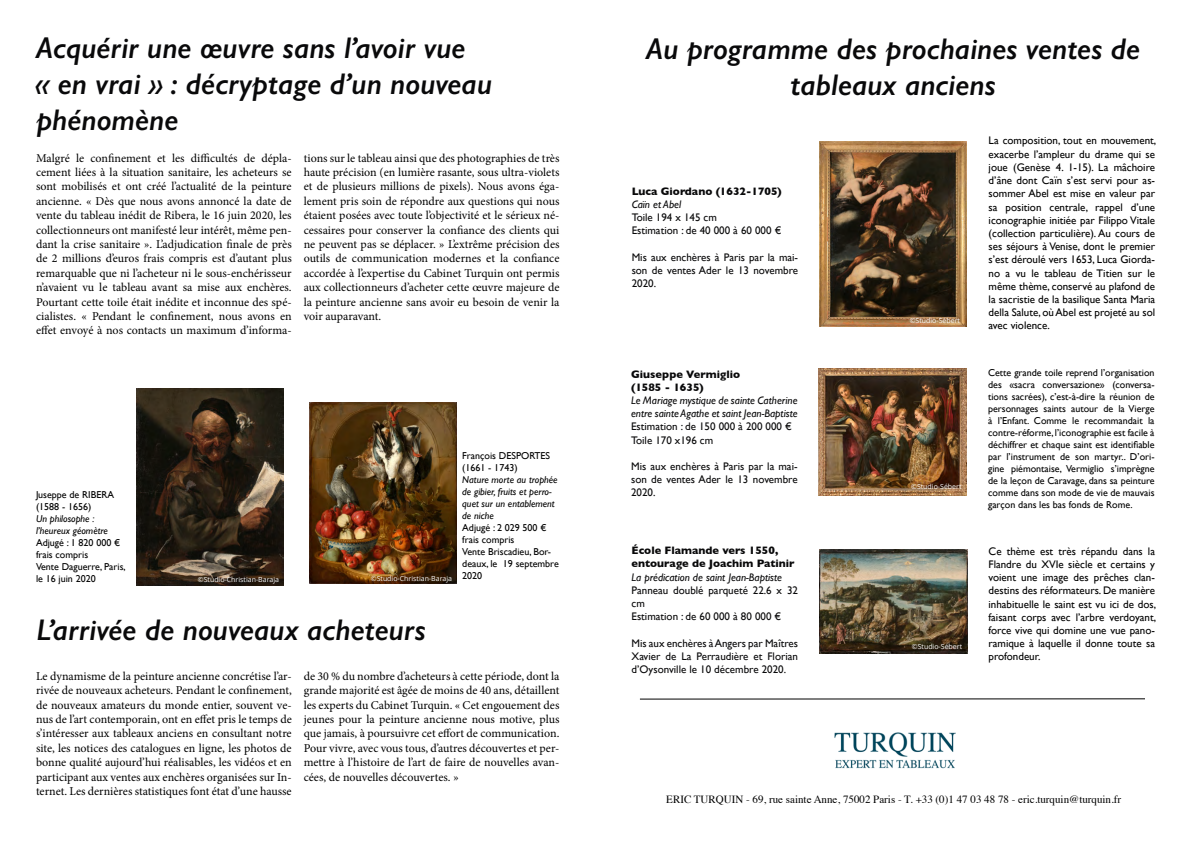
<style>
.page{position:relative;width:1191px;height:842px;background:#fff}
.page>*{position:absolute;margin:0;border:0;box-sizing:border-box;transform-origin:0 0}
.t1{font:italic 600 30px/36px "Gill Sans";color:#09090a}
.t2{font:12px/14.4px "Minion Pro";color:#000;text-align:justify}
.t3{font:11px/13.2px "Gill Sans";color:#000;text-align:justify}
.t4{font:11px/13.2px "Gill Sans";color:#09090a}
.t5{font:italic 11px/13.2px "Gill Sans";color:#09090a}
.t6{font:700 11px/13.2px "Gill Sans";color:#09090a}
.t7{font:11px "Times";color:#000}
.t8{font:10px/12px "Gill Sans";color:#000}
.t9{font:italic 10px/12px "Gill Sans";color:#000}
.t10{font:7px "Open Sans";color:#fff}
</style>
<div class="page">
<img style="left:136px;top:388px;width:147px;height:197px">
<img style="left:309px;top:403px;width:147px;height:180px">
<img style="left:819px;top:141px;width:147px;height:186px">
<img style="left:819px;top:369px;width:147px;height:127px">
<img style="left:819px;top:549px;width:148px;height:104px">
<hr style="left:640px;top:698px;width:505px;height:2px;background:#000">
<img style="left:834px;top:732px;width:122px;height:37px">
<h1 class="t1" style="left:36px;top:29px;width:457px">Acquérir une œuvre sans l’avoir vue<br>« en vrai » : décryptage d’un nouveau phénomène</h1>
<h1 class="t1" style="left:646px;top:30px;width:495px;text-align:center">Au programme des prochaines ventes de tableaux anciens</h1>
<p class="t3" style="left:988px;top:134px;width:169px">La composition, tout en mouvement, exacerbe l’ampleur du drame qui se joue (Genèse 4. 1-15). La mâchoire d’âne dont Caïn s’est servi pour as&shy;sommer Abel est mise en valeur par sa position centrale, rappel d’une iconographie initiée par Filippo Vitale (collection particulière). Au cours de ses séjours à Venise, dont le premier s’est déroulé vers 1653, Luca Giorda&shy;no a vu le tableau de Titien sur le même thème, conservé au plafond de la sacristie de la basilique Santa Maria della Salute, où Abel est projeté au sol avec violence.</p>
<p class="t2" style="left:36px;top:151px;width:257px">Malgré le confinement et les difficultés de dépla&shy;cement liées à la situation sanitaire, les acheteurs se sont mobilisés et ont créé l’actualité de la peinture ancienne. « Dès que nous avons annoncé la date de vente du tableau inédit de Ribera, le 16 juin 2020, les collectionneurs ont manifesté leur intérêt, même pen&shy;dant la crise sanitaire ». L’adjudication finale de près de 2 millions d’euros frais compris est d’autant plus remarquable que ni l’acheteur ni le sous-enchérisseur n’avaient vu le tableau avant sa mise aux enchères.<br>Pourtant cette toile était inédite et inconnue des spé&shy;cialistes. « Pendant le confinement, nous avons en effet envoyé à nos contacts un maximum d’informa-</p>
<p class="t2" style="left:304px;top:151px;width:257px">tions sur le tableau ainsi que des photographies de très haute précision (en lumière rasante, sous ultra-violets et de plusieurs millions de pixels). Nous avons éga&shy;lement pris soin de répondre aux questions qui nous étaient posées avec toute l’objectivité et le sérieux né&shy;cessaires pour conserver la confiance des clients qui ne peuvent pas se déplacer. » L’extrême précision des outils de communication modernes et la confiance accordée à l’expertise du Cabinet Turquin ont permis aux collectionneurs d’acheter cette œuvre majeure de la peinture ancienne sans avoir eu besoin de venir la voir auparavant.</p>
<p class="t6" style="left:631px;top:184px;width:152px">Luca Giordano (1632-1705)</p>
<p class="t5" style="left:631px;top:198px;width:51px">Caïn et Abel</p>
<p class="t4" style="left:631px;top:211px;width:151px">Toile 194 x 145 cm<br>Estimation : de 40 000 à 60 000 €</p>
<p class="t4" style="left:631px;top:250px;width:168px;text-align:justify">Mis aux enchères à Paris par la mai&shy;son de ventes Ader le 13 novembre 2020.</p>
<p class="t10" style="left:909px;top:316px;width:52px">©Studio-Sébert</p>
<p class="t8" style="left:36px;top:488px;width:80px">Juseppe de RIBERA (1588 - 1656)</p>
<p class="t9" style="left:36px;top:512px;width:73px">Un philosophe : l’heureux géomètre</p>
<p class="t8" style="left:36px;top:536px;width:91px">Adjugé : 1 820 000 € frais compris<br>Vente Daguerre, Paris, le 16 juin 2020</p>
<p class="t10" style="left:198px;top:574px;width:83px">©Studio-Christian-Baraja</p>
<p class="t10" style="left:371px;top:573px;width:83px">©Studio-Christian-Baraja</p>
<p class="t8" style="left:462px;top:450px;width:89px">François DESPORTES (1661 - 1743)</p>
<p class="t9" style="left:462px;top:474px;width:97px">Nature morte au trophée de gibier, fruits et perro&shy;quet sur un entablement de niche</p>
<p class="t8" style="left:462px;top:522px;width:98px">Adjugé : 2 029 500 € frais compris<br>Vente Briscadieu, Bor&shy;deaux, le 19 septembre<br>2020</p>
<h1 class="t1" style="left:36px;top:611px;width:391px">L’arrivée de nouveaux acheteurs</h1>
<p class="t2" style="left:36px;top:669px;width:257px">Le dynamisme de la peinture ancienne concrétise l’ar&shy;rivée de nouveaux acheteurs. Pendant le confinement, de nouveaux amateurs du monde entier, souvent ve&shy;nus de l’art contemporain, ont en effet pris le temps de s’intéresser aux tableaux anciens en consultant notre site, les notices des catalogues en ligne, les photos de bonne qualité aujourd’hui réalisables, les vidéos et en participant aux ventes aux enchères organisées sur In&shy;ternet. Les dernières statistiques font état d’une hausse</p>
<p class="t2" style="left:304px;top:669px;width:257px">de 30 % du nombre d’acheteurs à cette période, dont la grande majorité est âgée de moins de 40 ans, détaillent les experts du Cabinet Turquin. « Cet engouement des jeunes pour la peinture ancienne nous motive, plus que jamais, à poursuivre cet effort de communication.<br>Pour vivre, avec vous tous, d’autres découvertes et per&shy;mettre à l’histoire de l’art de faire de nouvelles avan&shy;cées, de nouvelles découvertes. »</p>
<p class="t6" style="left:631px;top:367px;width:111px">Giuseppe Vermiglio (1585 - 1635)</p>
<p class="t5" style="left:631px;top:394px;width:168px">Le Mariage mystique de sainte Catherine entre sainte Agathe et saint Jean-Baptiste</p>
<p class="t4" style="left:631px;top:420px;width:162px">Estimation : de 150 000 à 200 000 €<br>Toile 170 x196 cm</p>
<p class="t4" style="left:631px;top:460px;width:168px;text-align:justify">Mis aux enchères à Paris par la mai&shy;son de ventes Ader le 13 novembre 2020.</p>
<p class="t6" style="left:631px;top:544px;width:165px">École Flamande vers 1550, entourage de Joachim Patinir</p>
<p class="t5" style="left:631px;top:570px;width:152px">La prédication de saint Jean-Baptiste</p>
<p class="t4" style="left:631px;top:583px;width:168px">Panneau doublé parqueté 22.6 x 32 cm<br>Estimation : de 60 000 à 80 000 €</p>
<p class="t4" style="left:631px;top:636px;width:168px;text-align:justify">Mis aux enchères à Angers par Maîtres Xavier de La Perraudière et Florian d’Oysonville le 10 décembre 2020.</p>
<p class="t10" style="left:911px;top:481px;width:52px">©Studio-Sébert</p>
<p class="t10" style="left:912px;top:642px;width:52px">©Studio-Sébert</p>
<p class="t8" style="left:988px;top:366px;width:168px;text-align:justify">Cette grande toile reprend l’organisation des «sacra conversazione» (conversa&shy;tions sacrées), c’est-à-dire la réunion de personnages saints autour de la Vierge à l’Enfant. Comme le recommandait la contre-réforme, l’iconographie est facile à déchiffrer et chaque saint est identifiable par l’instrument de son martyr.. D’ori&shy;gine piémontaise, Vermiglio s’imprègne de la leçon de Caravage, dans sa peinture comme dans son mode de vie de mauvais garçon dans les bas fonds de Rome.</p>
<p class="t3" style="left:988px;top:544px;width:169px">Ce thème est très répandu dans la Flandre du XVIe siècle et certains y voient une image des prêches clan&shy;destins des réformateurs. De manière inhabituelle le saint est vu ici de dos, faisant corps avec l’arbre verdoyant, force vive qui domine une vue pano&shy;ramique à laquelle il donne toute sa profondeur.</p>
<p class="t7" style="left:666px;top:789px;width:456px">ERIC TURQUIN - 69, rue sainte Anne, 75002 Paris - T. +33 (0)1 47 03 48 78 - eric.turquin@turquin.fr</p>
</div>
